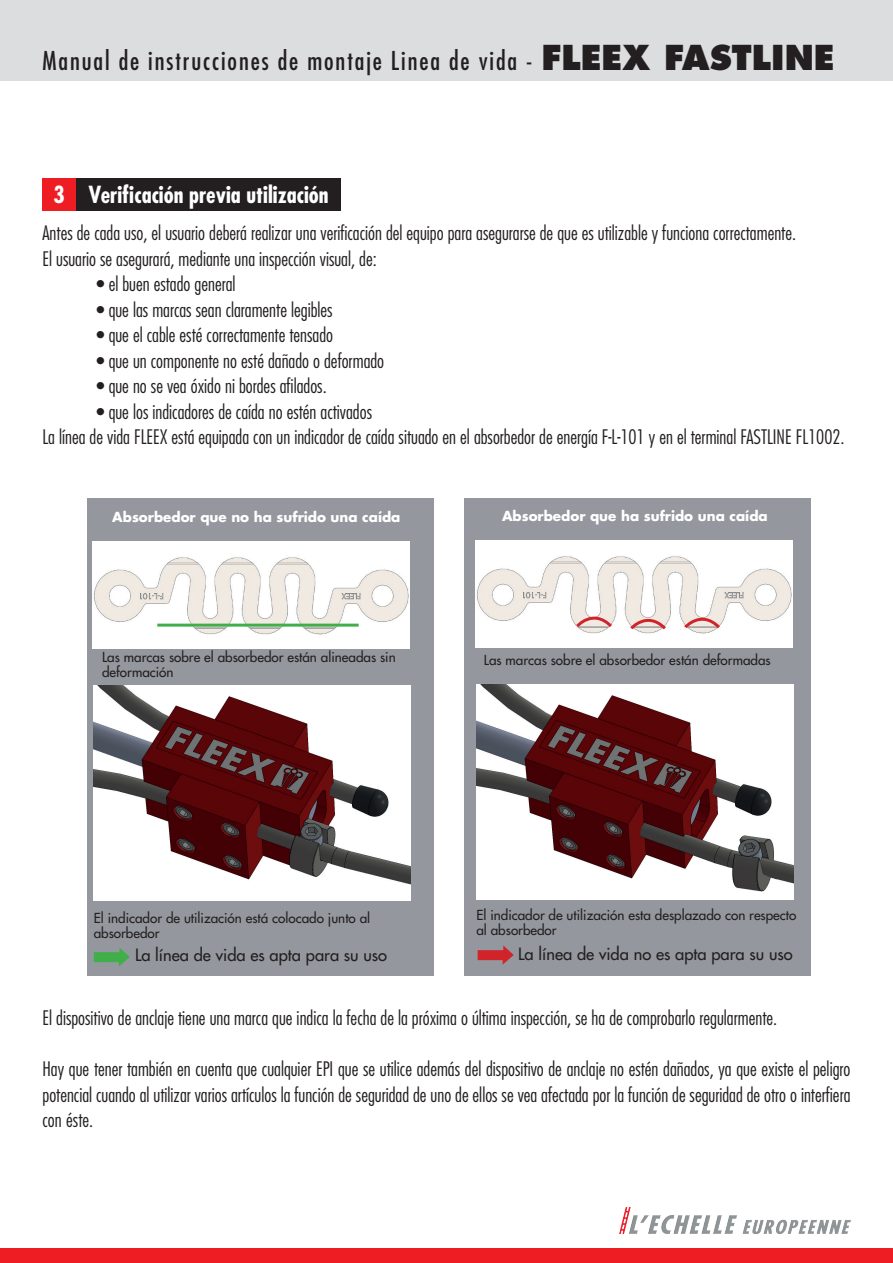
<style>
.page{position:relative;width:893px;height:1263px;background:#fff}
.page>*{position:absolute;margin:0;border:0;box-sizing:border-box;transform-origin:0 0}
.t1{font:condensed 25.35px "Futura Std";letter-spacing:.075em;color:#231f20}
.t2{font:700 condensed 22.95px "Futura Std";color:#fff}
.t3{font:300 condensed 19.5px/25.5px "Futura Std";color:#231f20}
.t4{font:500 16.5px "Futura Std";color:#231f20}
.t5{font:500 13.5px/15px "Futura Std";color:#231f20}
.t6{font:700 13.5px "Futura Std";color:#fff}
.s1{font-weight:800;font-stretch:normal;font-size:33.45px}
</style>
<div class="page">
<div style="left:0;top:1248px;width:893px;height:15px;background:#ee1d23"></div>
<div style="left:0;top:0;width:893px;height:81px;background:#dcdddf"></div>
<img style="left:620px;top:1207px;width:230px;height:27px">
<div style="left:464px;top:498px;width:346px;height:477px;background:#94989e"></div>
<div style="left:87px;top:498px;width:347px;height:478px;background:#94989e"></div>
<div style="left:43px;top:178px;width:33px;height:32px;background:#ee1d23"></div>
<div style="left:76px;top:178px;width:264px;height:32px;background:#231f20"></div>
<img style="left:93px;top:542px;width:317px;height:106px">
<img style="left:475px;top:540px;width:317px;height:107px">
<img style="left:94px;top:686px;width:317px;height:214px">
<img style="left:476px;top:685px;width:317px;height:214px">
<svg style="left:478px;top:945px;width:36px;height:20px"></svg>
<svg style="left:94px;top:947px;width:36px;height:19px"></svg>
<hr style="left:157px;top:624px;width:202px;height:3px;background:#40ae49">
<svg style="left:574px;top:608px;width:41px;height:22px"></svg>
<svg style="left:682px;top:609px;width:41px;height:22px"></svg>
<svg style="left:628px;top:610px;width:41px;height:22px"></svg>
<p class="t1" style="left:43px;top:46px;width:794px">Manual de instrucciones de montaje Linea de vida - <span class="s1">FLEEX FASTLINE</span></p>
<p class="t2" style="left:54px;top:180px;width:276px">3 Verificación previa utilización</p>
<p class="t3" style="left:43px;top:220px;width:755px">Antes de cada uso, el usuario deberá realizar una verificación del equipo para asegurarse de que es utilizable y funciona correctamente.<br>El usuario se asegurará, mediante una inspección visual, de:</p>
<p class="t3" style="left:97px;top:271px;width:141px">• el buen estado general</p>
<p class="t3" style="left:97px;top:297px;width:238px">• que las marcas sean claramente legibles</p>
<p class="t3" style="left:97px;top:322px;width:238px">• que el cable esté correctamente tensado</p>
<p class="t3" style="left:97px;top:348px;width:289px">• que un componente no esté dañado o deformado</p>
<p class="t3" style="left:97px;top:373px;width:232px">• que no se vea óxido ni bordes afilados.</p>
<p class="t3" style="left:43px;top:399px;width:804px;text-indent:54px">• que los indicadores de caída no estén activados<br>La línea de vida FLEEX está equipada con un indicador de caída situado en el absorbedor de energía F-L-101 y en el terminal FASTLINE FL1002.</p>
<p class="t6" style="left:112px;top:508px;width:290px">Absorbedor que no ha sufrido una caída</p>
<p class="t6" style="left:502px;top:507px;width:267px">Absorbedor que ha sufrido una caída</p>
<p class="t5" style="left:102px;top:649px;width:295px">Las marcas sobre el absorbedor están alineadas sin deformación</p>
<p class="t5" style="left:484px;top:652px;width:288px">Las marcas sobre el absorbedor están deformadas</p>
<p class="t5" style="left:94px;top:910px;width:278px">El indicador de utilización está colocado junto al absorbedor</p>
<p class="t5" style="left:476px;top:908px;width:321px">El indicador de utilización esta desplazado con respecto al absorbedor</p>
<p class="t4" style="left:135px;top:945px;width:254px">La línea de vida es apta para su uso</p>
<p class="t4" style="left:518px;top:944px;width:276px">La línea de vida no es apta para su uso</p>
<p class="t3" style="left:43px;top:1005px;width:736px">El dispositivo de anclaje tiene una marca que indica la fecha de la próxima o última inspección, se ha de comprobarlo regularmente.</p>
<p class="t3" style="left:43px;top:1056px;width:809px;text-align:justify">Hay que tener también en cuenta que cualquier EPI que se utilice además del dispositivo de anclaje no estén dañados, ya que existe el peligro potencial cuando al utilizar varios artículos la función de seguridad de uno de ellos se vea afectada por la función de seguridad de otro o interfiera con éste.</p>
</div>
